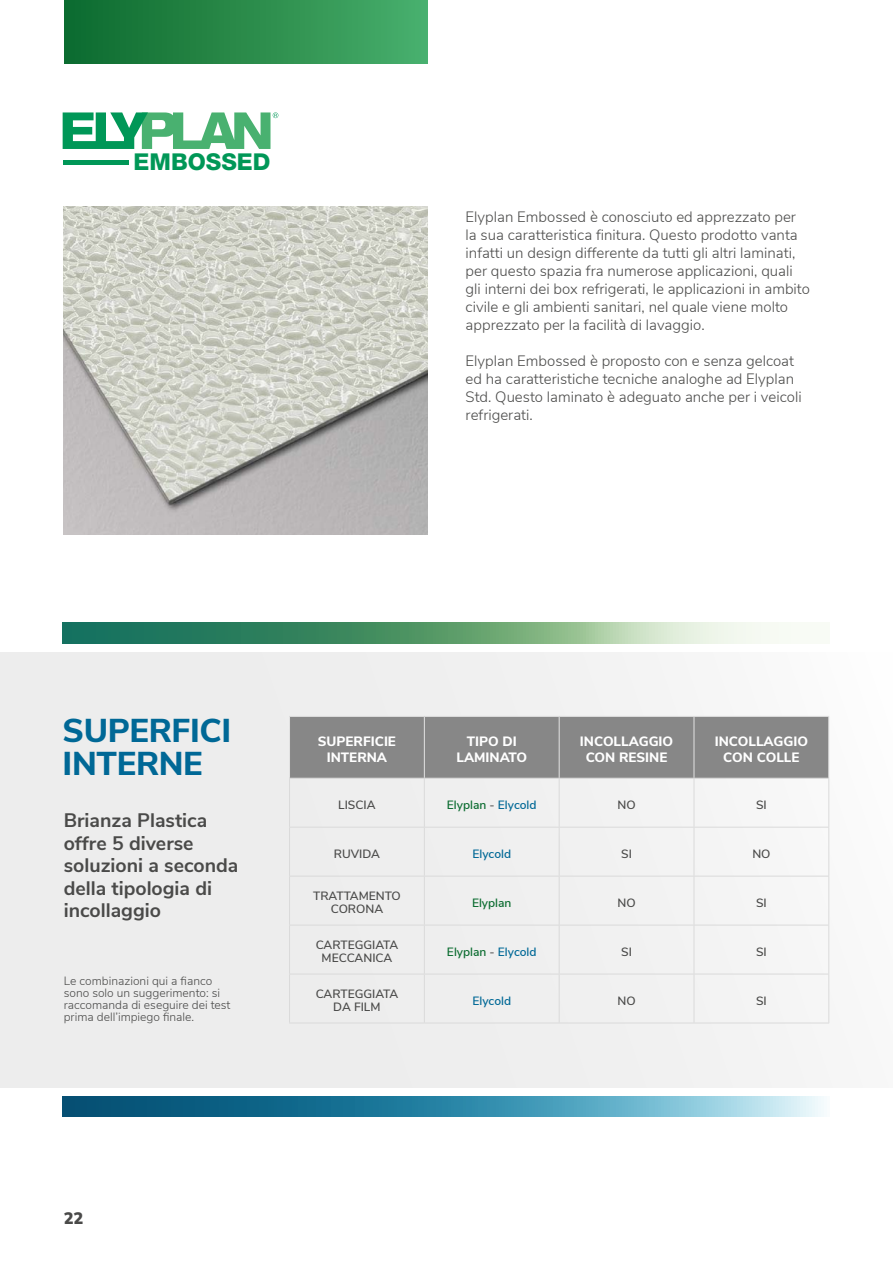
<style>
.page{position:relative;width:893px;height:1263px;background:#fff}
.page>*{position:absolute;margin:0;border:0;box-sizing:border-box;transform-origin:0 0}
.t1{font:800 33px/33px "Nunito Sans";letter-spacing:-.01em;color:#006896}
.t2{font:800 23.25px "Helvetica Neue LT Std";color:#009757}
.t3{font:700 19.5px/22.5px "Nunito Sans";color:#4a4a49}
.t4{font:200 16.5px "Nunito Sans 12 pt";color:#4a4a49}
.t5{font:300 15px/18px "Nunito Sans";color:#4a4a49}
.t6{font:800 13.5px/16.2px "Nunito Sans";color:#fff;text-align:center}
.t7{font:300 12px/12px "Nunito Sans";color:#4a4a49}
.t8{font:600 12px/13.5px "Nunito Sans";color:#4a4a49;text-align:center}
.t9{font:600 12px "Nunito Sans";color:#0b6c30}
.t10{font:600 12px "Nunito Sans";color:#006896}
.s1{color:#575756}
.s2{color:#006896}
</style>
<div class="page">
<div style="left:0;top:652px;width:893px;height:435px;background:#ededed"></div>
<svg style="left:63px;top:1096px;width:761px;height:21px;background:#438fac"></svg>
<svg style="left:63px;top:623px;width:728px;height:21px;background:#6ea786"></svg>
<svg style="left:63px;top:112px;width:215px;height:37px"></svg>
<div style="left:63px;top:160px;width:65px;height:5px;background:#009757"></div>
<img style="left:63px;top:207px;width:364px;height:327px">
<div style="left:64px;top:0;width:363px;height:64px;background:linear-gradient(to right,#0c692d,#48af6b)"></div>
<div style="left:290px;top:717px;width:538px;height:61px;background:#878787"></div>
<hr style="left:289px;top:716px;width:135px;height:1px;background:#e3e3e3">
<hr style="left:289px;top:717px;width:1px;height:61px;background:#e3e3e3">
<hr style="left:424px;top:716px;width:135px;height:1px;background:#e3e3e3">
<hr style="left:424px;top:717px;width:1px;height:61px;background:#e3e3e3">
<hr style="left:559px;top:716px;width:135px;height:1px;background:#e3e3e3">
<hr style="left:559px;top:717px;width:1px;height:61px;background:#e3e3e3">
<hr style="left:694px;top:716px;width:135px;height:1px;background:#e3e3e3">
<hr style="left:694px;top:717px;width:1px;height:61px;background:#e3e3e3">
<hr style="left:828px;top:717px;width:1px;height:61px;background:#e3e3e3">
<hr style="left:289px;top:778px;width:135px;height:1px;background:#dadada">
<hr style="left:289px;top:778px;width:1px;height:49px;background:#dadada">
<hr style="left:424px;top:778px;width:135px;height:1px;background:#dadada">
<hr style="left:424px;top:778px;width:1px;height:49px;background:#dadada">
<hr style="left:559px;top:778px;width:135px;height:1px;background:#dadada">
<hr style="left:559px;top:778px;width:1px;height:49px;background:#dadada">
<hr style="left:694px;top:778px;width:135px;height:1px;background:#dadada">
<hr style="left:694px;top:778px;width:1px;height:49px;background:#dadada">
<hr style="left:828px;top:778px;width:1px;height:49px;background:#dadada">
<hr style="left:289px;top:827px;width:135px;height:1px;background:#dadada">
<hr style="left:289px;top:827px;width:1px;height:49px;background:#dadada">
<hr style="left:424px;top:827px;width:135px;height:1px;background:#dadada">
<hr style="left:424px;top:827px;width:1px;height:49px;background:#dadada">
<hr style="left:559px;top:827px;width:135px;height:1px;background:#dadada">
<hr style="left:559px;top:827px;width:1px;height:49px;background:#dadada">
<hr style="left:694px;top:827px;width:135px;height:1px;background:#dadada">
<hr style="left:694px;top:827px;width:1px;height:49px;background:#dadada">
<hr style="left:828px;top:827px;width:1px;height:49px;background:#dadada">
<hr style="left:289px;top:876px;width:135px;height:1px;background:#dadada">
<hr style="left:289px;top:876px;width:1px;height:49px;background:#dadada">
<hr style="left:424px;top:876px;width:135px;height:1px;background:#dadada">
<hr style="left:424px;top:876px;width:1px;height:49px;background:#dadada">
<hr style="left:559px;top:876px;width:135px;height:1px;background:#dadada">
<hr style="left:559px;top:876px;width:1px;height:49px;background:#dadada">
<hr style="left:694px;top:876px;width:135px;height:1px;background:#dadada">
<hr style="left:694px;top:876px;width:1px;height:49px;background:#dadada">
<hr style="left:828px;top:876px;width:1px;height:49px;background:#dadada">
<hr style="left:289px;top:925px;width:135px;height:1px;background:#dadada">
<hr style="left:289px;top:925px;width:1px;height:49px;background:#dadada">
<hr style="left:424px;top:925px;width:135px;height:1px;background:#dadada">
<hr style="left:424px;top:925px;width:1px;height:49px;background:#dadada">
<hr style="left:559px;top:925px;width:135px;height:1px;background:#dadada">
<hr style="left:559px;top:925px;width:1px;height:49px;background:#dadada">
<hr style="left:694px;top:925px;width:135px;height:1px;background:#dadada">
<hr style="left:694px;top:925px;width:1px;height:49px;background:#dadada">
<hr style="left:828px;top:925px;width:1px;height:49px;background:#dadada">
<hr style="left:289px;top:974px;width:135px;height:1px;background:#dadada">
<hr style="left:289px;top:974px;width:1px;height:49px;background:#dadada">
<hr style="left:424px;top:974px;width:135px;height:1px;background:#dadada">
<hr style="left:424px;top:974px;width:1px;height:49px;background:#dadada">
<hr style="left:559px;top:974px;width:135px;height:1px;background:#dadada">
<hr style="left:559px;top:974px;width:1px;height:49px;background:#dadada">
<hr style="left:694px;top:974px;width:135px;height:1px;background:#dadada">
<hr style="left:694px;top:974px;width:1px;height:49px;background:#dadada">
<hr style="left:828px;top:974px;width:1px;height:49px;background:#dadada">
<hr style="left:289px;top:1023px;width:135px;height:1px;background:#dadada">
<hr style="left:424px;top:1023px;width:135px;height:1px;background:#dadada">
<hr style="left:559px;top:1023px;width:135px;height:1px;background:#dadada">
<hr style="left:694px;top:1023px;width:135px;height:1px;background:#dadada">
<h2 class="t2" style="left:134px;top:148px;width:138px">EMBOSSED</h2>
<p class="t5" style="left:466px;top:207px;width:346px">Elyplan Embossed è conosciuto ed apprezzato per la sua caratteristica finitura. Questo prodotto vanta infatti un design differente da tutti gli altri laminati, per questo spazia fra numerose applicazioni, quali gli interni dei box refrigerati, le applicazioni in ambito civile e gli ambienti sanitari, nel quale viene molto apprezzato per la facilità di lavaggio.</p>
<p class="t5" style="left:466px;top:351px;width:338px">Elyplan Embossed è proposto con e senza gelcoat ed ha caratteristiche tecniche analoghe ad Elyplan Std. Questo laminato è adeguato anche per i veicoli refrigerati.</p>
<h1 class="t1" style="left:63px;top:712px;width:170px">SUPERFICI<br>INTERNE</h1>
<h3 class="t3" style="left:64px;top:808px;width:176px">Brianza Plastica offre 5 diverse soluzioni a seconda della tipologia di incollaggio</h3>
<p class="t7" style="left:64px;top:974px;width:168px">Le combinazioni qui a fianco sono solo un suggerimento: si raccomanda di eseguire dei test prima dell’impiego finale.</p>
<p class="t4" style="left:64px;top:1207px;width:21px">22</p>
<p class="t6" style="left:318px;top:732px;width:80px">SUPERFICIE<br>INTERNA</p>
<p class="t6" style="left:456px;top:732px;width:72px">TIPO DI<br>LAMINATO</p>
<p class="t6" style="left:580px;top:732px;width:95px">INCOLLAGGIO<br>CON RESINE</p>
<p class="t6" style="left:715px;top:732px;width:95px">INCOLLAGGIO<br>CON COLLE</p>
<p class="t8" style="left:338px;top:797px;width:39px">LISCIA</p>
<p class="t9" style="left:447px;top:796px;width:91px">Elyplan <span class="s1">-</span> <span class="s2">Elycold</span></p>
<p class="t8" style="left:617px;top:797px;width:20px">NO</p>
<p class="t8" style="left:756px;top:797px;width:12px">SI</p>
<p class="t8" style="left:334px;top:846px;width:48px">RUVIDA</p>
<p class="t10" style="left:472px;top:845px;width:40px">Elycold</p>
<p class="t8" style="left:621px;top:846px;width:12px">SI</p>
<p class="t8" style="left:752px;top:846px;width:20px">NO</p>
<p class="t8" style="left:313px;top:888px;width:89px">TRATTAMENTO<br>CORONA</p>
<p class="t9" style="left:472px;top:894px;width:41px">Elyplan</p>
<p class="t8" style="left:617px;top:895px;width:20px">NO</p>
<p class="t8" style="left:756px;top:895px;width:12px">SI</p>
<p class="t8" style="left:316px;top:937px;width:84px">CARTEGGIATA<br>MECCANICA</p>
<p class="t9" style="left:447px;top:943px;width:91px">Elyplan <span class="s1">-</span> <span class="s2">Elycold</span></p>
<p class="t8" style="left:621px;top:944px;width:12px">SI</p>
<p class="t8" style="left:756px;top:944px;width:12px">SI</p>
<p class="t8" style="left:316px;top:986px;width:84px">CARTEGGIATA<br>DA FILM</p>
<p class="t10" style="left:472px;top:992px;width:40px">Elycold</p>
<p class="t8" style="left:618px;top:993px;width:20px">NO</p>
<p class="t8" style="left:756px;top:993px;width:12px">SI</p>
</div>
